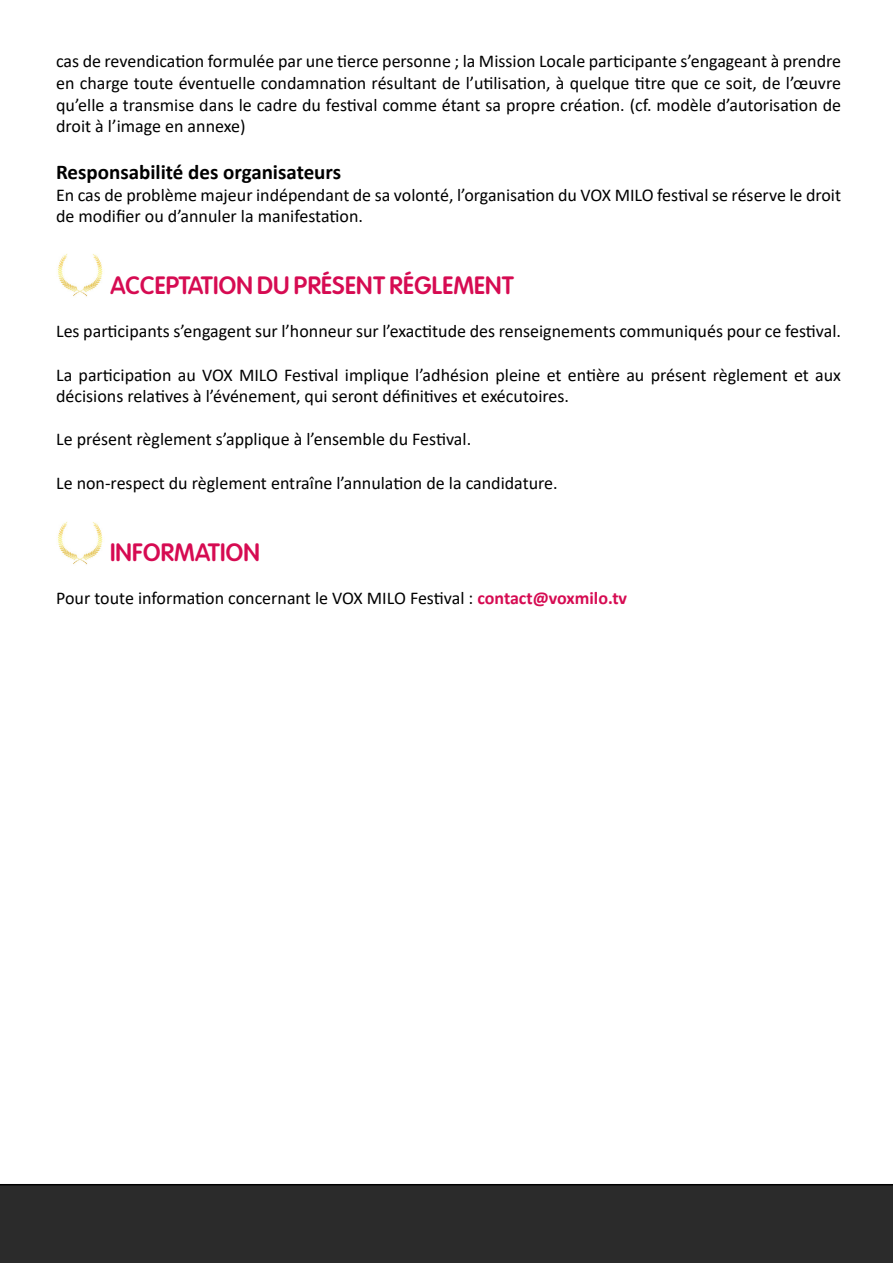
<style>
.page{position:relative;width:893px;height:1263px;background:#fff}
.page>*{position:absolute;margin:0;border:0;box-sizing:border-box;transform-origin:0 0}
.t1{font:700 24px "OPTI Vag Round";color:#d60b52}
.t2{font:700 21px "Calibri";color:#000}
.t3{font:18px/21.6px "Calibri";color:#000}
.s1{font-weight:700;color:#d60b52}
</style>
<div class="page">
<img style="left:58px;top:522px;width:45px;height:43px">
<img style="left:58px;top:254px;width:45px;height:43px">
<div style="left:0;top:1184px;width:893px;height:79px;background:#2b2b2b"></div>
<p class="t3" style="left:56px;top:50px;width:786px;text-align:justify">cas de revendication formulée par une tierce personne ; la Mission Locale participante s’engageant à prendre en charge toute éventuelle condamnation résultant de l’utilisation, à quelque titre que ce soit, de l’œuvre qu’elle a transmise dans le cadre du festival comme étant sa propre création. (cf. modèle d’autorisation de droit à l’image en annexe)</p>
<p class="t2" style="left:56px;top:157px;width:286px">Responsabilité des organisateurs</p>
<p class="t3" style="left:56px;top:183px;width:786px">En cas de problème majeur indépendant de sa volonté, l’organisation du VOX MILO festival se réserve le droit de modifier ou d’annuler la manifestation.</p>
<h1 class="t1" style="left:110px;top:271px;width:406px">ACCEPTATION DU PRÉSENT RÉGLEMENT</h1>
<p class="t3" style="left:56px;top:320px;width:786px">Les participants s’engagent sur l’honneur sur l’exactitude des renseignements communiqués pour ce festival.</p>
<p class="t3" style="left:56px;top:363px;width:786px">La participation au VOX MILO Festival implique l’adhésion pleine et entière au présent règlement et aux décisions relatives à l’événement, qui seront définitives et exécutoires.</p>
<p class="t3" style="left:56px;top:428px;width:417px">Le présent règlement s’applique à l’ensemble du Festival.</p>
<p class="t3" style="left:56px;top:471px;width:503px">Le non-respect du règlement entraîne l’annulation de la candidature.</p>
<h1 class="t1" style="left:110px;top:538px;width:151px">INFORMATION</h1>
<p class="t3" style="left:56px;top:587px;width:572px">Pour toute information concernant le VOX MILO Festival : <span class="s1">contact@voxmilo.tv</span></p>
</div>
